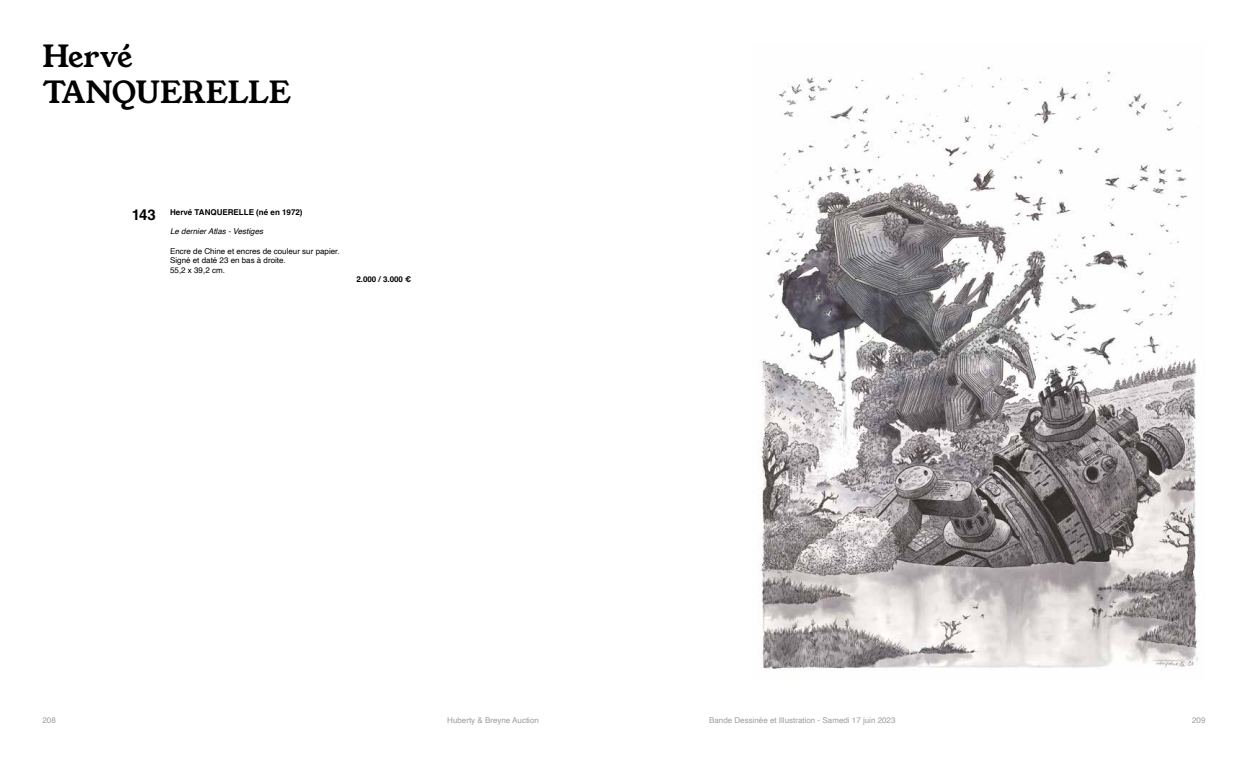
<style>
.page{position:relative;width:1248px;height:766px;background:#fff}
.page>*{position:absolute;margin:0;border:0;box-sizing:border-box;transform-origin:0 0}
.t1{font:30px/36px "Young Serif";letter-spacing:-.025em;color:#000}
.t2{font:700 15px "Helvetica";color:#000}
.t3{font:8px/9.6px "Helvetica";color:#000}
.t4{font:8px "Helvetica";color:#9d9d9c}
.t5{font:700 8px "Helvetica";color:#000}
.t6{font:italic 8px "Helvetica";color:#000}
</style>
<div class="page">
<img style="left:760px;top:67px;width:439px;height:604px">
<h1 class="t1" style="left:43px;top:38px;width:250px">Hervé<br>TANQUERELLE</h1>
<h2 class="t2" style="left:132px;top:206px;width:26px">143</h2>
<p class="t5" style="left:170px;top:207px;width:134px">Hervé TANQUERELLE (né en 1972)</p>
<p class="t6" style="left:170px;top:225px;width:94px">Le dernier Atlas - Vestiges</p>
<p class="t3" style="left:170px;top:246px;width:171px">Encre de Chine et encres de couleur sur papier.<br>Signé et daté 23 en bas à droite.<br>55,2 x 39,2 cm.</p>
<p class="t5" style="left:356px;top:275px;width:56px">2.000 / 3.000 €</p>
<p class="t4" style="left:43px;top:714px;width:15px">208</p>
<p class="t4" style="left:447px;top:714px;width:93px">Huberty &amp; Breyne Auction</p>
<p class="t4" style="left:709px;top:714px;width:188px">Bande Dessinée et Illustration - Samedi 17 juin 2023</p>
<p class="t4" style="left:1191px;top:714px;width:15px">209</p>
</div>
